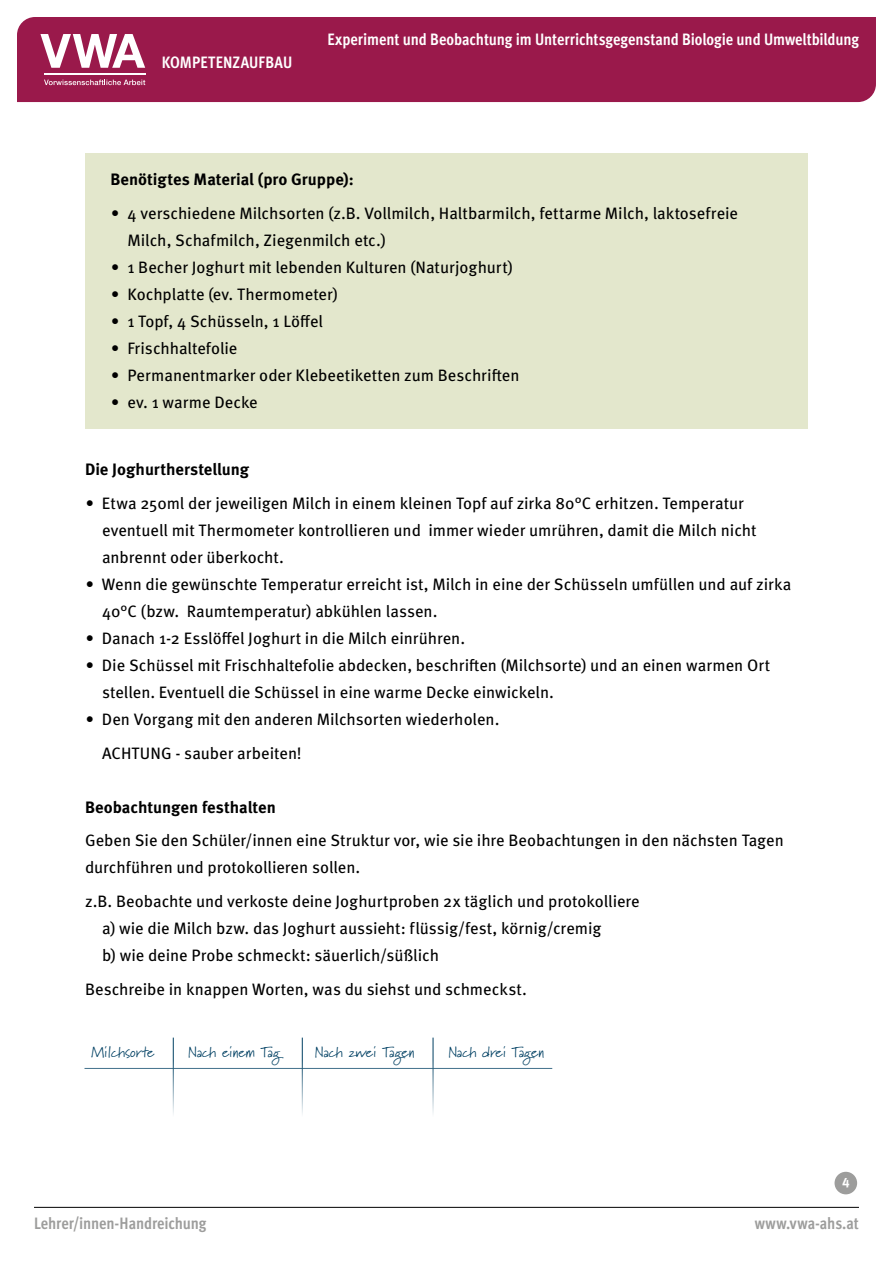
<style>
.page{position:relative;width:893px;height:1263px;background:#fff}
.page>*{position:absolute;margin:0;border:0;box-sizing:border-box;transform-origin:0 0}
.t1{font:16.5px/27px "Meta Pro";letter-spacing:-.005em;color:#000}
.t2{font:700 condensed 16.5px "Meta Pro";letter-spacing:-.005em;color:#fff}
.t3{font:700 16.5px "Meta Pro";color:#000}
.t4{font:700 condensed 16.5px "Meta Pro";letter-spacing:-.01em;color:#9d9d9c}
.t5{font:15px "Marydale";color:#014063}
.t6{font:700 13.5px "Meta Pro";color:#fff}
</style>
<div class="page">
<hr style="left:173px;top:1037px;width:1px;height:85px;background:#014063">
<hr style="left:302px;top:1037px;width:1px;height:85px;background:#014063">
<hr style="left:433px;top:1037px;width:1px;height:85px;background:#014063">
<div style="left:0;top:1057px;width:607px;height:70px;background:#fff"></div>
<div style="left:85px;top:153px;width:723px;height:276px;background:#e3e7cc"></div>
<hr style="left:34px;top:1207px;width:825px;height:1px;background:#000">
<div style="left:834px;top:1172px;width:23px;height:22px;background:#9d9d9c;border-radius:50%"></div>
<div style="left:17px;top:17px;width:859px;height:85px;background:#9a194b"></div>
<hr style="left:44px;top:74px;width:101px;height:1px;background:#fff">
<svg style="left:44px;top:80px;width:101px;height:5px"></svg>
<svg style="left:40px;top:34px;width:105px;height:34px"></svg>
<p class="t2" style="left:162px;top:49px;width:132px">KOMPETENZAUFBAU</p>
<p class="t2" style="left:327px;top:27px;width:533px">Experiment und Beobachtung im Unterrichtsgegenstand Biologie und Umweltbildung</p>
<p class="t3" style="left:111px;top:166px;width:245px">Benötigtes Material (pro Gruppe):</p>
<p class="t1" style="left:111px;top:198px;width:629px">∙ 4 verschiedene Milchsorten (z.B. Vollmilch, Haltbarmilch, fettarme Milch, laktosefreie</p>
<p class="t1" style="left:128px;top:225px;width:260px">Milch, Schafmilch, Ziegenmilch etc.)</p>
<p class="t1" style="left:111px;top:252px;width:404px">∙ 1 Becher Joghurt mit lebenden Kulturen (Naturjoghurt)</p>
<p class="t1" style="left:111px;top:279px;width:229px">∙ Kochplatte (ev. Thermometer)</p>
<p class="t1" style="left:111px;top:306px;width:214px">∙ 1 Topf, 4 Schüsseln, 1 Löffel</p>
<p class="t1" style="left:111px;top:333px;width:128px">∙ Frischhaltefolie</p>
<p class="t1" style="left:111px;top:360px;width:410px">∙ Permanentmarker oder Klebeetiketten zum Beschriften</p>
<p class="t1" style="left:111px;top:387px;width:149px">∙ ev. 1 warme Decke</p>
<p class="t3" style="left:85px;top:456px;width:166px">Die Joghurtherstellung</p>
<p class="t1" style="left:85px;top:488px;width:660px">∙ Etwa 250ml der jeweiligen Milch in einem kleinen Topf auf zirka 80°C erhitzen. Temperatur</p>
<p class="t1" style="left:102px;top:515px;width:656px">eventuell mit Thermometer kontrollieren und immer wieder umrühren, damit die Milch nicht</p>
<p class="t1" style="left:102px;top:542px;width:183px">anbrennt oder überkocht.</p>
<p class="t1" style="left:85px;top:569px;width:708px">∙ Wenn die gewünschte Temperatur erreicht ist, Milch in eine der Schüsseln umfüllen und auf zirka</p>
<p class="t1" style="left:102px;top:596px;width:337px">40°C (bzw. Raumtemperatur) abkühlen lassen.</p>
<p class="t1" style="left:85px;top:623px;width:382px">∙ Danach 1-2 Esslöffel Joghurt in die Milch einrühren.</p>
<p class="t1" style="left:85px;top:650px;width:687px">∙ Die Schüssel mit Frischhaltefolie abdecken, beschriften (Milchsorte) und an einen warmen Ort</p>
<p class="t1" style="left:102px;top:677px;width:453px">stellen. Eventuell die Schüssel in eine warme Decke einwickeln.</p>
<p class="t1" style="left:85px;top:704px;width:416px">∙ Den Vorgang mit den anderen Milchsorten wiederholen.</p>
<p class="t1" style="left:102px;top:738px;width:201px">ACHTUNG - sauber arbeiten!</p>
<p class="t3" style="left:85px;top:794px;width:192px">Beobachtungen festhalten</p>
<p class="t1" style="left:85px;top:826px;width:700px">Geben Sie den Schüler/innen eine Struktur vor, wie sie ihre Beobachtungen in den nächsten Tagen durchführen und protokollieren sollen.</p>
<p class="t1" style="left:102px;top:887px;width:539px;text-indent:-17px">z.B. Beobachte und verkoste deine Joghurtproben 2x täglich und protokolliere a) wie die Milch bzw. das Joghurt aussieht: flüssig/fest, körnig/cremig<br>b) wie deine Probe schmeckt: säuerlich/süßlich</p>
<p class="t1" style="left:85px;top:974px;width:443px">Beschreibe in knappen Worten, was du siehst und schmeckst.</p>
<p class="t5" style="left:91px;top:1043px;width:64px">Milchsorte</p>
<p class="t5" style="left:188px;top:1043px;width:93px">Nach einem Tag</p>
<p class="t5" style="left:315px;top:1043px;width:101px">Nach zwei Tagen</p>
<p class="t5" style="left:448px;top:1043px;width:97px">Nach drei Tagen</p>
<p class="t6" style="left:842px;top:1172px;width:9px">4</p>
<p class="t4" style="left:34px;top:1210px;width:174px">Lehrer/innen-Handreichung</p>
<p class="t4" style="left:755px;top:1210px;width:106px">www.vwa-ahs.at</p>
</div>
